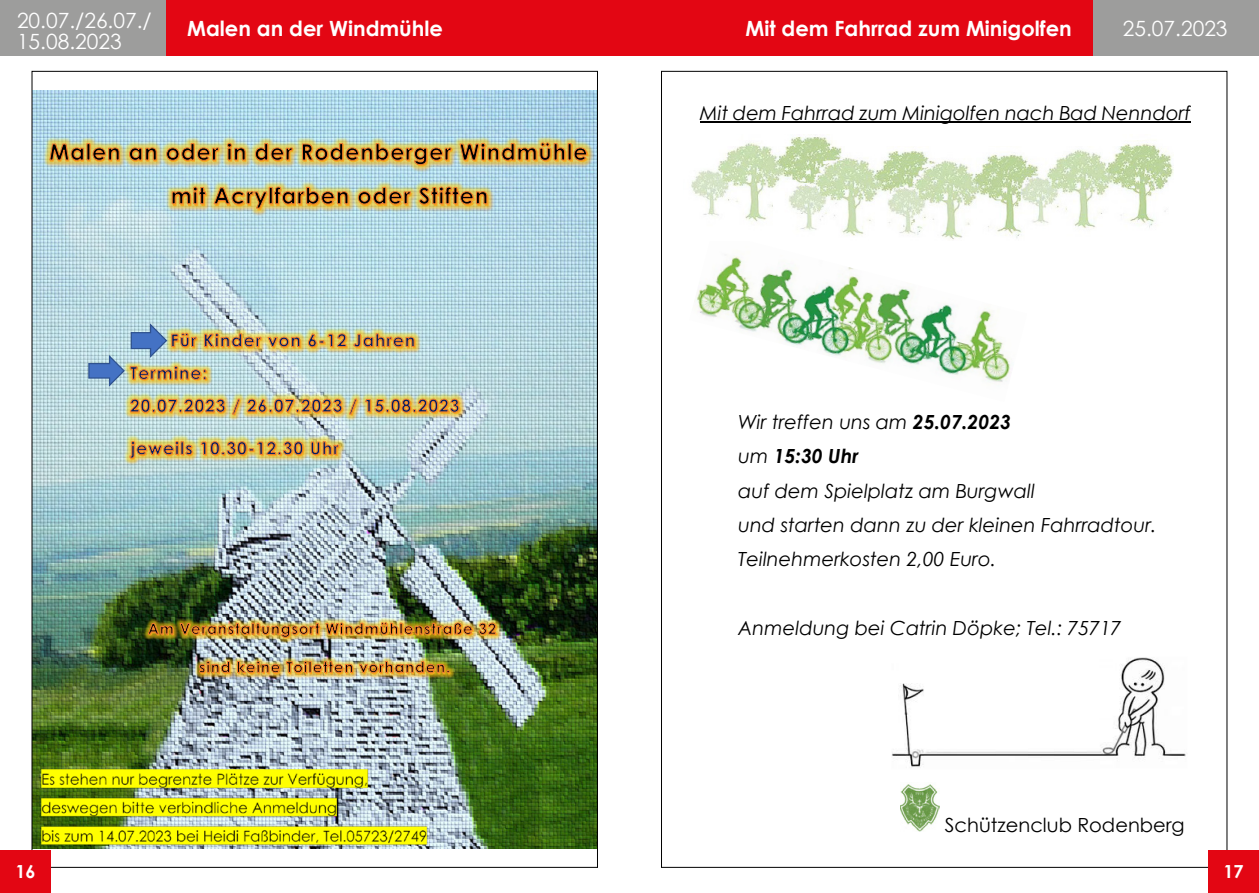
<style>
.page{position:relative;width:1259px;height:893px;background:#fff}
.page>*{position:absolute;margin:0;border:0;box-sizing:border-box;transform-origin:0 0}
.t1{font:700 21px "Century Gothic";color:#fff}
.t2{font:21px/21px "Century Gothic";color:#fff}
.t3{font:italic 19.5px/34.5px "Century Gothic";color:#000}
.t4{font:19.5px "Century Gothic";color:#000}
.t5{font:700 18px "Century Gothic";color:#fff}
.s1{font-weight:700}
</style>
<div class="page">
<hr style="left:700px;top:122px;width:490px;height:1px;background:#000">
<img style="left:900px;top:784px;width:39px;height:48px">
<img style="left:696px;top:256px;width:314px;height:126px">
<img style="left:691px;top:137px;width:483px;height:103px">
<img style="left:892px;top:657px;width:294px;height:111px">
<img style="left:34px;top:91px;width:561px;height:679px">
<img style="left:42px;top:174px;width:553px;height:1px">
<img style="left:41px;top:134px;width:554px;height:40px">
<img style="left:49px;top:142px;width:538px;height:23px">
<img style="left:164px;top:179px;width:333px;height:39px">
<img style="left:163px;top:178px;width:333px;height:39px">
<img style="left:171px;top:186px;width:316px;height:23px">
<img style="left:415px;top:326px;width:7px;height:29px">
<img style="left:123px;top:392px;width:344px;height:31px">
<img style="left:123px;top:391px;width:343px;height:31px">
<img style="left:130px;top:398px;width:329px;height:17px">
<img style="left:122px;top:434px;width:224px;height:32px">
<svg style="left:129px;top:441px;width:211px;height:18px;background:#c69f53"></svg>
<img style="left:142px;top:616px;width:361px;height:29px">
<img style="left:141px;top:616px;width:361px;height:28px">
<img style="left:147px;top:622px;width:349px;height:16px">
<img style="left:193px;top:655px;width:264px;height:25px">
<img style="left:192px;top:654px;width:264px;height:25px">
<img style="left:198px;top:660px;width:252px;height:13px">
<img style="left:34px;top:770px;width:561px;height:79px">
<img style="left:88px;top:322px;width:327px;height:66px">
<div style="left:1093px;top:0;width:166px;height:56px;background:#9d9d9c"></div>
<div style="left:0;top:0;width:166px;height:56px;background:#9d9d9c"></div>
<div style="left:629px;top:0;width:464px;height:56px;background:#e30613"></div>
<div style="left:166px;top:0;width:463px;height:56px;background:#e30613"></div>
<div style="left:1208px;top:850px;width:51px;height:43px;background:#e30613"></div>
<div style="left:0;top:850px;width:51px;height:43px;background:#e30613"></div>
<p class="t2" style="left:17px;top:10px;width:136px">20.07./26.07./<br>15.08.2023</p>
<p class="t1" style="left:187px;top:12px;width:257px">Malen an der Windmühle</p>
<p class="t1" style="left:745px;top:12px;width:328px">Mit dem Fahrrad zum Minigolfen</p>
<p class="t2" style="left:1123px;top:17px;width:106px">25.07.2023</p>
<p class="t3" style="left:700px;top:95px;width:492px">Mit dem Fahrrad zum Minigolfen nach Bad Nenndorf</p>
<p class="t3" style="left:738px;top:404px;width:420px">Wir treffen uns am <span class="s1">25.07.2023<br></span>um <span class="s1">15:30 Uhr<br></span>auf dem Spielplatz am Burgwall<br>und starten dann zu der kleinen Fahrradtour.<br>Teilnehmerkosten 2,00 Euro.</p>
<p class="t3" style="left:738px;top:611px;width:385px">Anmeldung bei Catrin Döpke; Tel.: 75717</p>
<p class="t4" style="left:945px;top:812px;width:241px">Schützenclub Rodenberg</p>
<p class="t5" style="left:15px;top:858px;width:22px">16</p>
<p class="t5" style="left:1223px;top:858px;width:22px">17</p>
</div>
